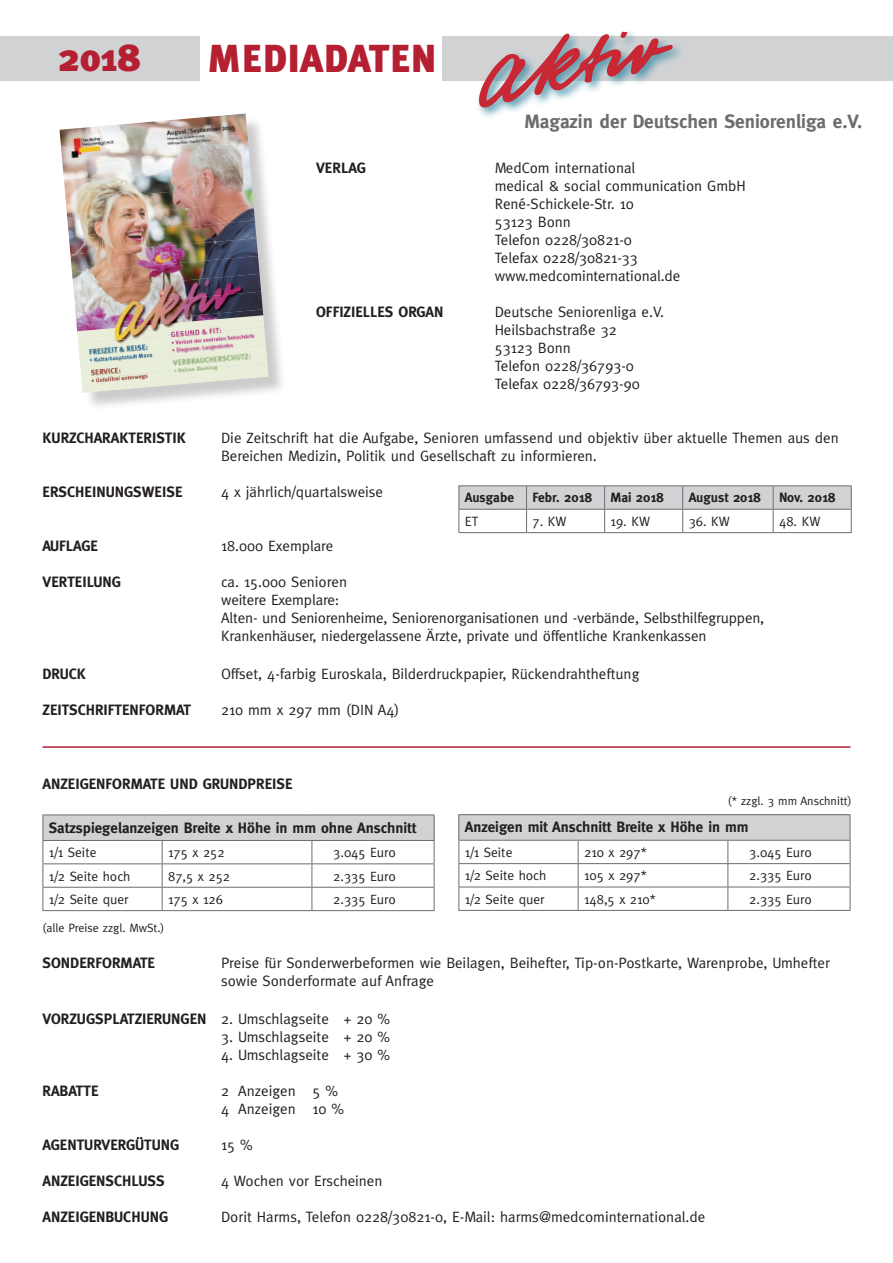
<style>
.page{position:relative;width:893px;height:1263px;background:#fff}
.page>*{position:absolute;margin:0;border:0;box-sizing:border-box;transform-origin:0 0}
.t1{font:900 39px "Meta Plus";color:#b42032}
.t2{font:700 19.35px "Meta";color:#6c6d70}
.t3{font:15px/18px "Meta";color:#231f20}
.t4{font:700 15px "Meta";color:#231f20}
.t5{font:13.5px "Meta";color:#231f20}
.t6{font:700 13.5px "Meta";color:#231f20}
.t7{font:12px "Meta";color:#231f20}
.s1{font-weight:400}
</style>
<div class="page">
<div style="left:0;top:36px;width:200px;height:45px;background:#d1d2d4"></div>
<div style="left:442px;top:36px;width:451px;height:45px;background:#d1d2d4"></div>
<div style="left:43px;top:815px;width:391px;height:25px;background:#d1d2d4"></div>
<hr style="left:312px;top:840px;width:122px;height:1px;background:#6c6d70">
<hr style="left:312px;top:863px;width:122px;height:1px;background:#6c6d70">
<hr style="left:312px;top:887px;width:122px;height:1px;background:#6c6d70">
<svg style="left:434px;top:815px;width:1px;height:95px"></svg>
<hr style="left:312px;top:910px;width:122px;height:1px;background:#6c6d70">
<hr style="left:43px;top:814px;width:119px;height:1px;background:#6c6d70">
<hr style="left:162px;top:814px;width:150px;height:1px;background:#6c6d70">
<hr style="left:312px;top:814px;width:122px;height:1px;background:#6c6d70">
<hr style="left:43px;top:840px;width:119px;height:1px;background:#6c6d70">
<hr style="left:43px;top:863px;width:119px;height:1px;background:#6c6d70">
<hr style="left:43px;top:887px;width:119px;height:1px;background:#6c6d70">
<svg style="left:43px;top:815px;width:1px;height:95px"></svg>
<hr style="left:43px;top:910px;width:119px;height:1px;background:#6c6d70">
<hr style="left:162px;top:840px;width:150px;height:1px;background:#6c6d70">
<hr style="left:162px;top:863px;width:150px;height:1px;background:#6c6d70">
<hr style="left:162px;top:887px;width:150px;height:1px;background:#6c6d70">
<svg style="left:162px;top:841px;width:1px;height:69px"></svg>
<svg style="left:312px;top:841px;width:1px;height:69px"></svg>
<hr style="left:162px;top:910px;width:150px;height:1px;background:#6c6d70">
<svg style="left:477px;top:45px;width:204px;height:59px"></svg>
<svg style="left:478px;top:31px;width:196px;height:86px"></svg>
<hr style="left:458px;top:485px;width:68px;height:1px;background:#6c6d70">
<hr style="left:458px;top:532px;width:68px;height:1px;background:#6c6d70">
<hr style="left:526px;top:485px;width:79px;height:1px;background:#6c6d70">
<hr style="left:605px;top:485px;width:78px;height:1px;background:#6c6d70">
<hr style="left:683px;top:485px;width:90px;height:1px;background:#6c6d70">
<hr style="left:773px;top:485px;width:79px;height:1px;background:#6c6d70">
<svg style="left:458px;top:486px;width:394px;height:46px"></svg>
<hr style="left:526px;top:532px;width:79px;height:1px;background:#6c6d70">
<hr style="left:605px;top:532px;width:78px;height:1px;background:#6c6d70">
<hr style="left:683px;top:532px;width:90px;height:1px;background:#6c6d70">
<hr style="left:773px;top:532px;width:79px;height:1px;background:#6c6d70">
<div style="left:459px;top:815px;width:391px;height:25px;background:#d1d2d4"></div>
<hr style="left:458px;top:814px;width:120px;height:1px;background:#6c6d70">
<hr style="left:578px;top:814px;width:150px;height:1px;background:#6c6d70">
<hr style="left:728px;top:814px;width:122px;height:1px;background:#6c6d70">
<hr style="left:458px;top:840px;width:120px;height:1px;background:#6c6d70">
<hr style="left:578px;top:840px;width:150px;height:1px;background:#6c6d70">
<hr style="left:728px;top:840px;width:122px;height:1px;background:#6c6d70">
<hr style="left:458px;top:863px;width:120px;height:1px;background:#6c6d70">
<hr style="left:578px;top:863px;width:150px;height:1px;background:#6c6d70">
<hr style="left:728px;top:863px;width:122px;height:1px;background:#6c6d70">
<hr style="left:458px;top:887px;width:120px;height:1px;background:#6c6d70">
<svg style="left:458px;top:815px;width:1px;height:95px"></svg>
<hr style="left:578px;top:887px;width:150px;height:1px;background:#6c6d70">
<svg style="left:578px;top:841px;width:1px;height:69px"></svg>
<hr style="left:728px;top:887px;width:122px;height:1px;background:#6c6d70">
<svg style="left:727px;top:841px;width:1px;height:69px"></svg>
<svg style="left:850px;top:815px;width:1px;height:95px"></svg>
<hr style="left:458px;top:910px;width:120px;height:1px;background:#6c6d70">
<hr style="left:578px;top:910px;width:150px;height:1px;background:#6c6d70">
<hr style="left:728px;top:910px;width:122px;height:1px;background:#6c6d70">
<hr style="left:43px;top:746px;width:807px;height:2px;background:#b42032">
<div style="left:62px;top:116px;width:225px;height:295px;background:#231f20;opacity:.23"></div>
<img style="left:60px;top:114px;width:187px;height:32px">
<img style="left:61px;top:131px;width:188px;height:34px">
<img style="left:63px;top:149px;width:187px;height:34px">
<img style="left:64px;top:167px;width:188px;height:34px">
<img style="left:66px;top:185px;width:187px;height:34px">
<img style="left:67px;top:203px;width:188px;height:34px">
<img style="left:69px;top:220px;width:187px;height:34px">
<img style="left:70px;top:238px;width:188px;height:34px">
<img style="left:72px;top:256px;width:188px;height:34px">
<img style="left:74px;top:274px;width:187px;height:34px">
<img style="left:75px;top:292px;width:188px;height:34px">
<img style="left:77px;top:309px;width:187px;height:35px">
<img style="left:78px;top:327px;width:188px;height:34px">
<img style="left:80px;top:345px;width:187px;height:34px">
<img style="left:81px;top:363px;width:188px;height:30px">
<h1 class="t1" style="left:59px;top:35px;width:84px">2018</h1>
<h1 class="t1" style="left:207px;top:36px;width:231px">MEDIADATEN</h1>
<p class="t2" style="left:524px;top:111px;width:339px">Magazin der Deutschen Seniorenliga e.V.</p>
<p class="t4" style="left:316px;top:160px;width:51px">VERLAG</p>
<p class="t3" style="left:495px;top:159px;width:253px">MedCom international<br>medical &amp; social communication GmbH<br>René-Schickele-Str. 10<br>53123 Bonn<br>Telefon 0228/30821-0<br>Telefax 0228/30821-33 www.medcominternational.de</p>
<p class="t4" style="left:316px;top:304px;width:129px">OFFIZIELLES ORGAN</p>
<p class="t3" style="left:495px;top:303px;width:171px">Deutsche Seniorenliga e.V.<br>Heilsbachstraße 32<br>53123 Bonn<br>Telefon 0228/36793-0<br>Telefax 0228/36793-90</p>
<p class="t4" style="left:43px;top:429px;width:145px">KURZCHARAKTERISTIK</p>
<p class="t3" style="left:221px;top:429px;width:619px">Die Zeitschrift hat die Aufgabe, Senioren umfassend und objektiv über aktuelle Themen aus den<br>Bereichen Medizin, Politik und Gesellschaft zu informieren.</p>
<p class="t4" style="left:43px;top:483px;width:141px">ERSCHEINUNGSWEISE</p>
<p class="t3" style="left:221px;top:483px;width:163px">4 x jährlich/quartalsweise</p>
<p class="t6" style="left:465px;top:490px;width:51px">Ausgabe</p>
<p class="t6" style="left:532px;top:490px;width:61px">Febr. 2018</p>
<p class="t6" style="left:611px;top:490px;width:55px">Mai 2018</p>
<p class="t6" style="left:689px;top:490px;width:74px">August 2018</p>
<p class="t6" style="left:779px;top:490px;width:58px">Nov. 2018</p>
<p class="t5" style="left:465px;top:513px;width:15px">ET</p>
<p class="t5" style="left:532px;top:513px;width:36px">7. KW</p>
<p class="t5" style="left:611px;top:513px;width:41px">19. KW</p>
<p class="t5" style="left:689px;top:513px;width:43px">36. KW</p>
<p class="t5" style="left:779px;top:513px;width:43px">48. KW</p>
<p class="t4" style="left:43px;top:537px;width:57px">AUFLAGE</p>
<p class="t3" style="left:221px;top:537px;width:114px">18.000 Exemplare</p>
<p class="t4" style="left:43px;top:573px;width:80px">VERTEILUNG</p>
<p class="t3" style="left:221px;top:573px;width:545px">ca. 15.000 Senioren<br>weitere Exemplare:<br>Alten- und Seniorenheime, Seniorenorganisationen und -verbände, Selbsthilfegruppen, Krankenhäuser, niedergelassene Ärzte, private und öffentliche Krankenkassen</p>
<p class="t4" style="left:43px;top:665px;width:45px">DRUCK</p>
<p class="t3" style="left:221px;top:664px;width:420px">Offset, 4-farbig Euroskala, Bilderdruckpapier, Rückendrahtheftung</p>
<p class="t4" style="left:43px;top:701px;width:150px">ZEITSCHRIFTENFORMAT</p>
<p class="t3" style="left:221px;top:700px;width:180px">210 mm x 297 mm (DIN A4)</p>
<p class="t4" style="left:43px;top:775px;width:252px">ANZEIGENFORMATE UND GRUNDPREISE</p>
<p class="t4" style="left:49px;top:819px;width:369px">Satzspiegelanzeigen Breite x Höhe in mm ohne Anschnitt</p>
<p class="t5" style="left:49px;top:845px;width:49px">1/1 Seite</p>
<p class="t5" style="left:168px;top:845px;width:58px">175 x 252</p>
<p class="t5" style="left:333px;top:845px;width:64px">3.045 Euro</p>
<p class="t5" style="left:49px;top:868px;width:83px">1/2 Seite hoch</p>
<p class="t5" style="left:168px;top:868px;width:63px">87,5 x 252</p>
<p class="t5" style="left:333px;top:868px;width:64px">2.335 Euro</p>
<p class="t5" style="left:49px;top:891px;width:81px">1/2 Seite quer</p>
<p class="t5" style="left:168px;top:891px;width:56px">175 x 126</p>
<p class="t5" style="left:333px;top:891px;width:64px">2.335 Euro</p>
<p class="t7" style="left:43px;top:921px;width:123px">(alle Preise zzgl. MwSt.)</p>
<p class="t4" style="left:43px;top:954px;width:114px">SONDERFORMATE</p>
<p class="t3" style="left:221px;top:954px;width:610px">Preise für Sonderwerbeformen wie Beilagen, Beihefter, Tip-on-Postkarte, Warenprobe, Umhefter sowie Sonderformate auf Anfrage</p>
<p class="t4" style="left:43px;top:1010px;width:349px">VORZUGSPLATZIERUNGEN <span class="s1">2. Umschlagseite + 20 %</span></p>
<p class="t3" style="left:221px;top:1028px;width:170px">3. Umschlagseite + 20 %</p>
<p class="t3" style="left:221px;top:1046px;width:170px">4. Umschlagseite + 30 %</p>
<p class="t4" style="left:43px;top:1082px;width:58px">RABATTE</p>
<p class="t3" style="left:221px;top:1082px;width:124px">2 Anzeigen 5 %<br>4 Anzeigen 10 %</p>
<p class="t4" style="left:43px;top:1136px;width:138px">AGENTURVERGÜTUNG</p>
<p class="t3" style="left:221px;top:1136px;width:33px">15 %</p>
<p class="t4" style="left:43px;top:1172px;width:124px">ANZEIGENSCHLUSS</p>
<p class="t3" style="left:221px;top:1172px;width:163px">4 Wochen vor Erscheinen</p>
<p class="t4" style="left:43px;top:1208px;width:127px">ANZEIGENBUCHUNG</p>
<p class="t3" style="left:221px;top:1208px;width:486px">Dorit Harms, Telefon 0228/30821-0, E-Mail: harms@medcominternational.de</p>
<p class="t7" style="left:728px;top:794px;width:125px">(* zzgl. 3 mm Anschnitt)</p>
<p class="t4" style="left:465px;top:818px;width:285px">Anzeigen mit Anschnitt Breite x Höhe in mm</p>
<p class="t5" style="left:465px;top:844px;width:49px">1/1 Seite</p>
<p class="t5" style="left:584px;top:844px;width:64px">210 x 297*</p>
<p class="t5" style="left:749px;top:844px;width:64px">3.045 Euro</p>
<p class="t5" style="left:465px;top:868px;width:83px">1/2 Seite hoch</p>
<p class="t5" style="left:584px;top:868px;width:64px">105 x 297*</p>
<p class="t5" style="left:749px;top:868px;width:64px">2.335 Euro</p>
<p class="t5" style="left:465px;top:891px;width:81px">1/2 Seite quer</p>
<p class="t5" style="left:584px;top:891px;width:73px">148,5 x 210*</p>
<p class="t5" style="left:749px;top:891px;width:64px">2.335 Euro</p>
</div>
